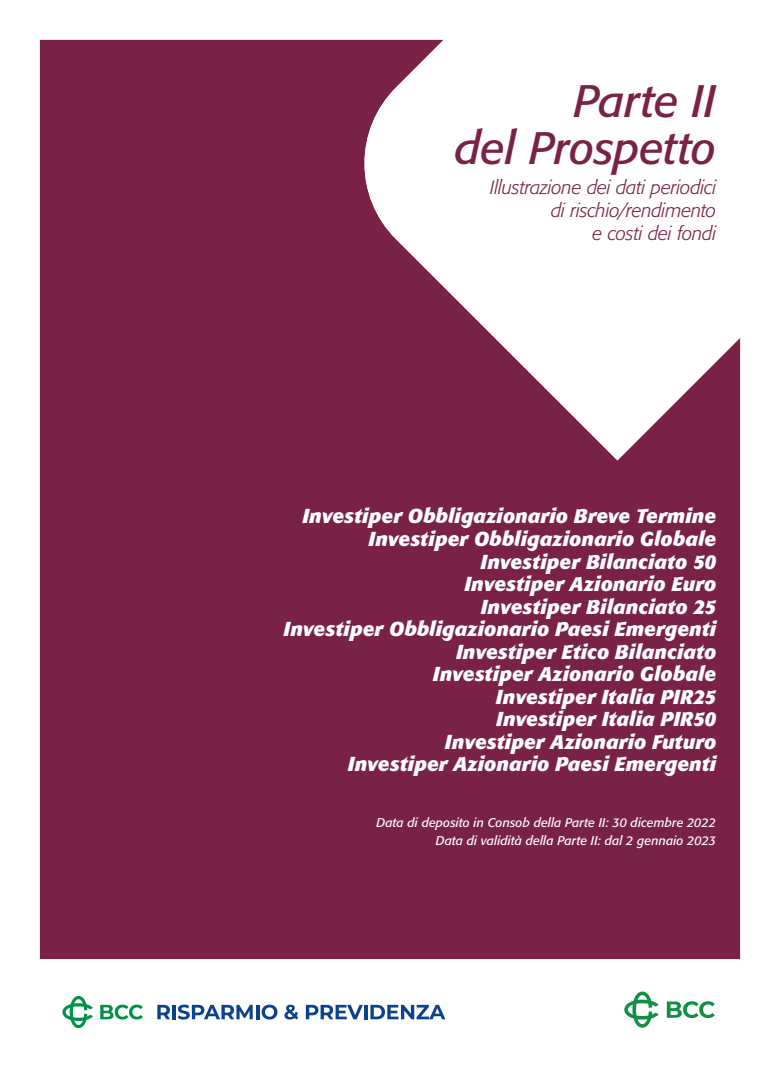
<style>
.page{position:relative;width:780px;height:1088px;background:#fff}
.page>*{position:absolute;margin:0;border:0;box-sizing:border-box;transform-origin:0 0}
.t1{font:italic 45px/46.8px "Formata";letter-spacing:-.01em;color:#792147;text-align:right}
.t2{font:italic 700 20px/22.5px "Formatangram";letter-spacing:.01em;color:#fff;text-align:right}
.t3{font:italic 300 19px/22.9px "Formata";letter-spacing:-.01em;color:#792147;text-align:right}
.t4{font:italic 12.5px/17.1px "Formata";letter-spacing:.005em;color:#fff;text-align:right}
</style>
<div class="page">
<div style="left:40px;top:40px;width:700px;height:919px;background:#792147"></div>
<svg style="left:354px;top:39px;width:387px;height:421px"></svg>
<svg style="left:62px;top:996px;width:81px;height:32px"></svg>
<svg style="left:157px;top:1005px;width:13px;height:14px"></svg>
<hr style="left:172px;top:1005px;width:4px;height:14px;background:#0a428f">
<svg style="left:178px;top:1004px;width:75px;height:15px"></svg>
<hr style="left:256px;top:1005px;width:3px;height:14px;background:#0a428f">
<svg style="left:261px;top:1004px;width:16px;height:15px"></svg>
<svg style="left:284px;top:1004px;width:14px;height:15px"></svg>
<svg style="left:306px;top:1005px;width:57px;height:14px"></svg>
<hr style="left:364px;top:1005px;width:3px;height:14px;background:#0a428f">
<svg style="left:370px;top:1005px;width:75px;height:14px"></svg>
<svg style="left:666px;top:1001px;width:48px;height:17px"></svg>
<svg style="left:624px;top:991px;width:34px;height:37px"></svg>
<h1 class="t1" style="left:455px;top:78px;width:263px">Parte II<br>del Prospetto</h1>
<p class="t3" style="left:490px;top:176px;width:228px">Illustrazione dei dati periodici di rischio/rendimento<br>e costi dei fondi</p>
<p class="t2" style="left:283px;top:505px;width:434px">Investiper Obbligazionario Breve Termine<br>Investiper Obbligazionario Globale<br>Investiper Bilanciato 50<br>Investiper Azionario Euro<br>Investiper Bilanciato 25<br>Investiper Obbligazionario Paesi Emergenti<br>Investiper Etico Bilanciato<br>Investiper Azionario Globale<br>Investiper Italia PIR25<br>Investiper Italia PIR50<br>Investiper Azionario Futuro<br>Investiper Azionario Paesi Emergenti</p>
<p class="t4" style="left:376px;top:814px;width:341px">Data di deposito in Consob della Parte II: 30 dicembre 2022<br>Data di validità della Parte II: dal 2 gennaio 2023</p>
</div>
